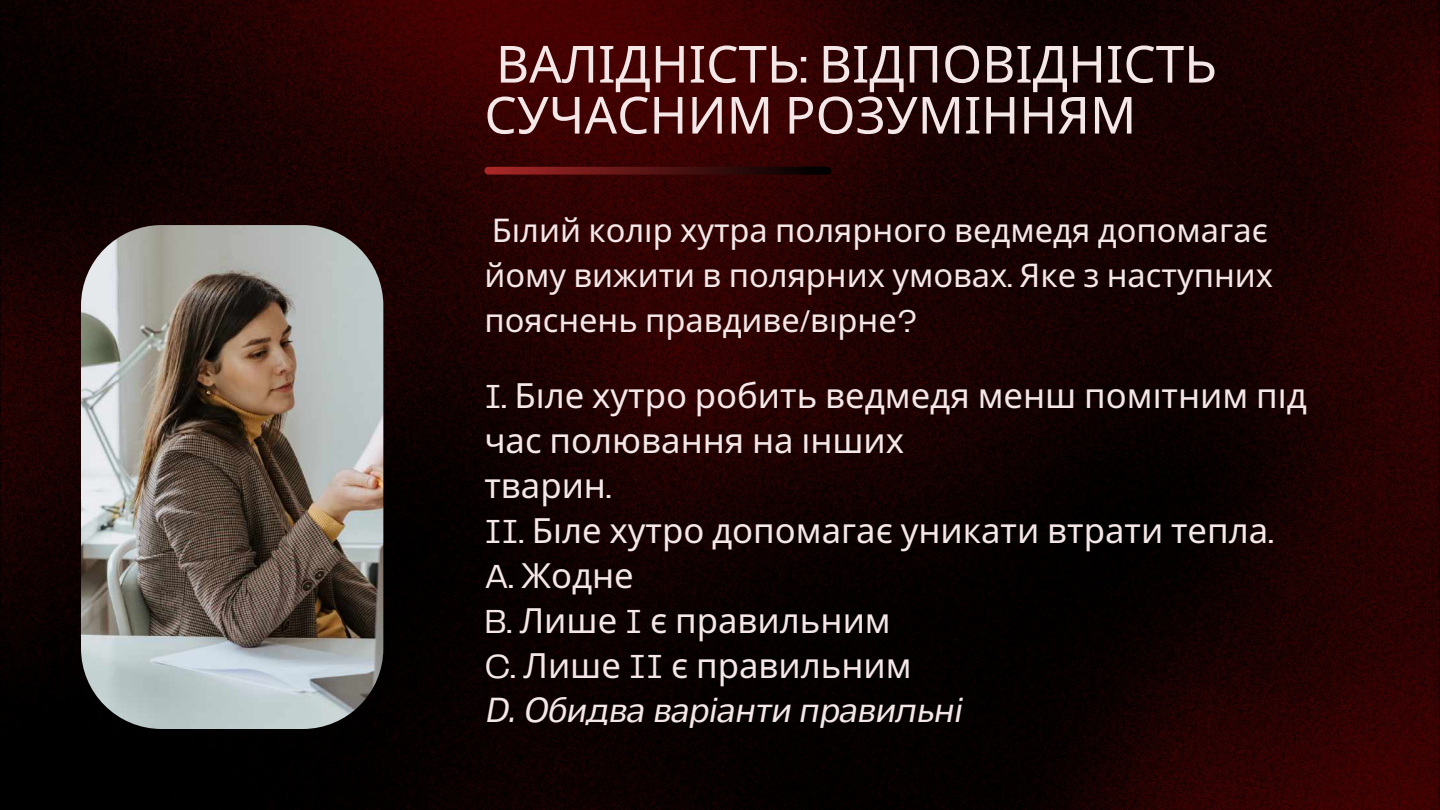
<style>
.page{position:relative;width:1440px;height:810px;background:#fff}
.page>*{position:absolute;margin:0;border:0;box-sizing:border-box;transform-origin:0 0}
.t1{font:51.2px/51px "Noto Sans";color:#f4e7e7}
.t2{font:34.7px/45px "Noto Sans";color:#f4e7e7}
.t3{font:italic 34.7px "Body Text";color:#f4e7e7}
.t4{font:32.6px/45px "Noto Sans";color:#f4e7e7}
.s1{font-family:"Telegraf"}
</style>
<div class="page">
<img style="left:0;top:0;width:1440px;height:810px">
<svg style="left:484px;top:167px;width:347px;height:8px;background:#511111"></svg>
<img style="left:81px;top:225px;width:302px;height:504px;border-radius:81px">
<h1 class="t1" style="left:484px;top:37px;width:734px">ВАЛІДНІСТЬ<span class="s1">:</span> ВІДПОВІДНІСТЬ<br>СУЧАСНИМ РОЗУМІННЯМ</h1>
<p class="t4" style="left:484px;top:207px;width:790px">Білий колі р хутра полярного ведмедя допомагає йому вижити в полярних умовах<span class="s1">.</span> Яке з наступних пояснень правдиве<span class="s1">/</span>ві рне<span class="s1">?</span></p>
<p class="t2" style="left:484px;top:372px;width:824px"><span class="s1">I.</span> Біле хутро робить ведмедя менш помітним під час полювання на інших<br>тварин<span class="s1">.<br>II.</span> Біле хутро допомагає уникати втрати тепла<span class="s1">.<br>A.</span> Жодне<br><span class="s1">B.</span> Лише <span class="s1">I</span> є правильним<br><span class="s1">C.</span> Лише <span class="s1">II</span> є правильним</p>
<p class="t3" style="left:484px;top:690px;width:478px">D. Обидва варіанти правильні</p>
</div>
